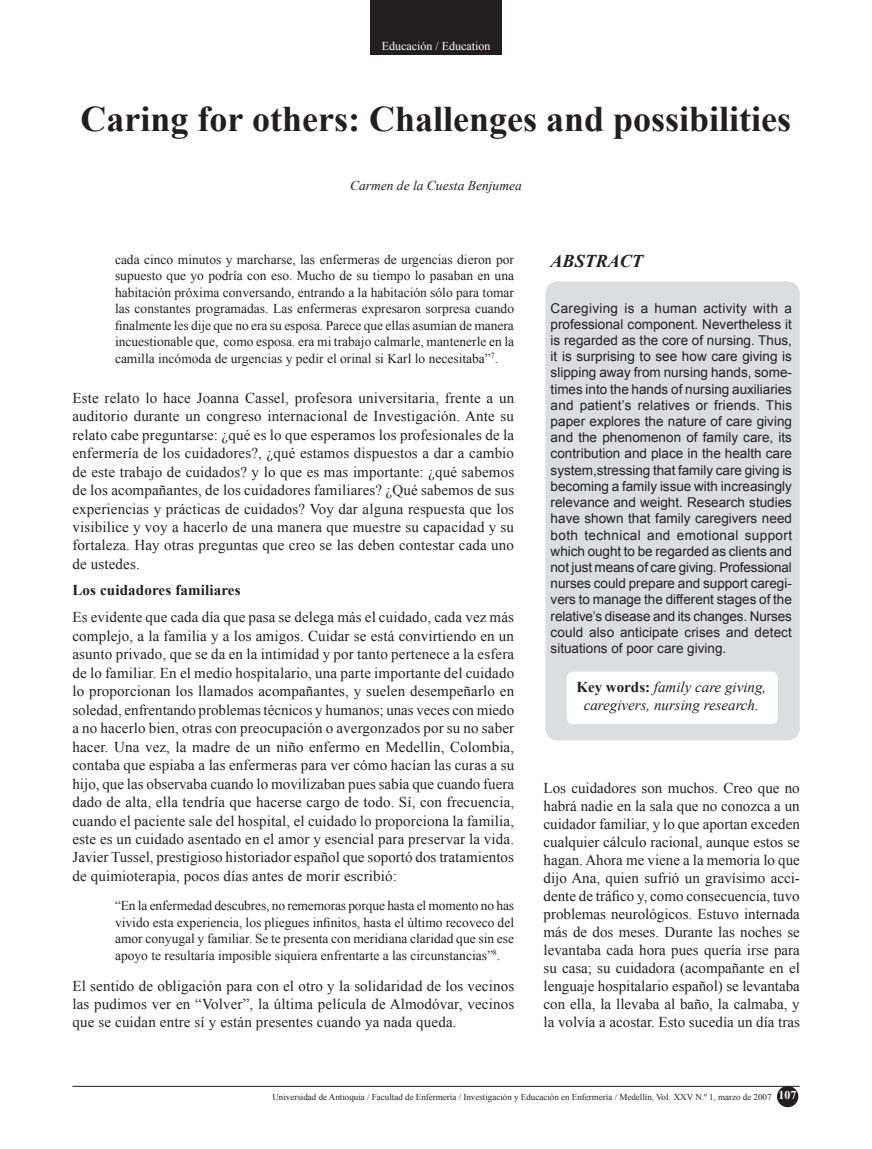
<style>
.page{position:relative;width:872px;height:1149px;background:#fff}
.page>*{position:absolute;margin:0;border:0;box-sizing:border-box;transform-origin:0 0}
.t1{font:700 36px "Times New Roman";color:#231f20}
.t2{font:italic 700 18px "Times New Roman";color:#231f20}
.t3{font:15px/18.5px "Times New Roman";letter-spacing:.01em;color:#231f20;text-align:justify}
.t4{font:italic 15px/18px "Times New Roman";color:#231f20;text-align:center}
.t5{font:700 15px "Times New Roman";letter-spacing:.01em;color:#231f20}
.t6{font:13.5px/16.2px "Arial";color:#231f20;text-align:justify}
.t7{font:13.5px/16.5px "Times New Roman";color:#231f20;text-align:justify}
.t8{font:italic 13.5px "Times New Roman";color:#231f20}
.t9{font:12px "Times New Roman";color:#fff}
.t10{font:9px "Times New Roman";color:#231f20}
.s1{font-weight:700;font-style:normal}
.s2{font-weight:700;font-size:12px;color:#fff}
</style>
<div class="page">
<hr style="left:72px;top:1085px;width:727px;height:1px;background:#231f20">
<div style="left:777px;top:1085px;width:21px;height:21px;background:#231f20;border-radius:50%"></div>
<div style="left:370px;top:0;width:132px;height:54px;background:#231f20"></div>
<div style="left:545px;top:281px;width:255px;height:459px;background:#dcdddf"></div>
<svg style="left:566px;top:671px;width:211px;height:52px"></svg>
<p class="t9" style="left:382px;top:38px;width:110px">Educación / Education</p>
<h1 class="t1" style="left:81px;top:94px;width:712px">Caring for others: Challenges and possibilities</h1>
<p class="t8" style="left:350px;top:176px;width:173px">Carmen de la Cuesta Benjumea</p>
<p class="t7" style="left:115px;top:251px;width:400px">cada cinco minutos y marcharse, las enfermeras de urgencias dieron por supuesto que yo podría con eso. Mucho de su tiempo lo pasaban en una habitación próxima conversando, entrando a la habitación sólo para tomar las constantes programadas. Las enfermeras expresaron sorpresa cuando finalmente les dije que no era su esposa. Parece que ellas asumían de manera incuestionable que, como esposa. era mi trabajo calmarle, mantenerle en la camilla incómoda de urgencias y pedir el orinal si Karl lo necesitaba”<sup>7</sup>.</p>
<p class="t3" style="left:72px;top:388px;width:443px">Este relato lo hace Joanna Cassel, profesora universitaria, frente a un auditorio durante un congreso internacional de Investigación. Ante su relato cabe preguntarse: ¿qué es lo que esperamos los profesionales de la enfermería de los cuidadores?, ¿qué estamos dispuestos a dar a cambio de este trabajo de cuidados? y lo que es mas importante: ¿qué sabemos de los acompañantes, de los cuidadores familiares? ¿Qué sabemos de sus experiencias y prácticas de cuidados? Voy dar alguna respuesta que los visibilice y voy a hacerlo de una manera que muestre su capacidad y su fortaleza. Hay otras preguntas que creo se las deben contestar cada uno de ustedes.</p>
<p class="t5" style="left:72px;top:580px;width:170px">Los cuidadores familiares</p>
<p class="t3" style="left:72px;top:607px;width:443px">Es evidente que cada día que pasa se delega más el cuidado, cada vez más complejo, a la familia y a los amigos. Cuidar se está convirtiendo en un asunto privado, que se da en la intimidad y por tanto pertenece a la esfera de lo familiar. En el medio hospitalario, una parte importante del cuidado lo proporcionan los llamados acompañantes, y suelen desempeñarlo en soledad, enfrentando problemas técnicos y humanos; unas veces con miedo a no hacerlo bien, otras con preocupación o avergonzados por su no saber hacer. Una vez, la madre de un niño enfermo en Medellín, Colombia, contaba que espiaba a las enfermeras para ver cómo hacían las curas a su hijo, que las observaba cuando lo movilizaban pues sabía que cuando fuera dado de alta, ella tendría que hacerse cargo de todo. Sí, con frecuencia, cuando el paciente sale del hospital, el cuidado lo proporciona la familia, este es un cuidado asentado en el amor y esencial para preservar la vida.<br>Javier Tussel, prestigioso historiador español que soportó dos tratamientos de quimioterapia, pocos días antes de morir escribió:</p>
<p class="t7" style="left:115px;top:896px;width:401px">“En la enfermedad descubres, no rememoras porque hasta el momento no has vivido esta experiencia, los pliegues infinitos, hasta el último recoveco del amor conyugal y familiar. Se te presenta con meridiana claridad que sin ese apoyo te resultaría imposible siquiera enfrentarte a las circunstancias”<sup>8</sup>.</p>
<p class="t3" style="left:72px;top:975px;width:443px;line-height:18px">El sentido de obligación para con el otro y la solidaridad de los vecinos las pudimos ver en “Volver”, la última película de Almodóvar, vecinos que se cuidan entre sí y están presentes cuando ya nada queda.</p>
<p class="t2" style="left:550px;top:248px;width:94px">ABSTRACT</p>
<p class="t6" style="left:550px;top:300px;width:243px">Caregiving is a human activity with a professional component. Nevertheless it is regarded as the core of nursing. Thus, it is surprising to see how care giving is slipping away from nursing hands, some&shy;times into the hands of nursing auxiliaries and patient’s relatives or friends. This paper explores the nature of care giving and the phenomenon of family care, its contribution and place in the health care system,stressing that family care giving is becoming a family issue with increasingly relevance and weight. Research studies have shown that family caregivers need both technical and emotional support which ought to be regarded as clients and not just means of care giving. Professional nurses could prepare and support caregi&shy;vers to manage the different stages of the relative’s disease and its changes. Nurses could also anticipate crises and detect situations of poor care giving.</p>
<p class="t4" style="left:576px;top:677px;width:191px"><span class="s1">Key words:</span> family care giving, caregivers, nursing research.</p>
<p class="t3" style="left:543px;top:778px;width:258px;line-height:18px">Los cuidadores son muchos. Creo que no habrá nadie en la sala que no conozca a un cuidador familiar, y lo que aportan exceden cualquier cálculo racional, aunque estos se hagan. Ahora me viene a la memoria lo que dijo Ana, quien sufrió un gravísimo acci&shy;dente de tráfico y, como consecuencia, tuvo problemas neurológicos. Estuvo internada más de dos meses. Durante las noches se levantaba cada hora pues quería irse para su casa; su cuidadora (acompañante en el lenguaje hospitalario español) se levantaba con ella, la llevaba al baño, la calmaba, y la volvía a acostar. Esto sucedía un día tras</p>
<p class="t10" style="left:272px;top:1090px;width:525px">Universidad de Antioquia / Facultad de Enfermería / Investigación y Educación en Enfermería / Medellín, Vol. XXV N.º 1, marzo de 2007 <span class="s2">107</span></p>
</div>
